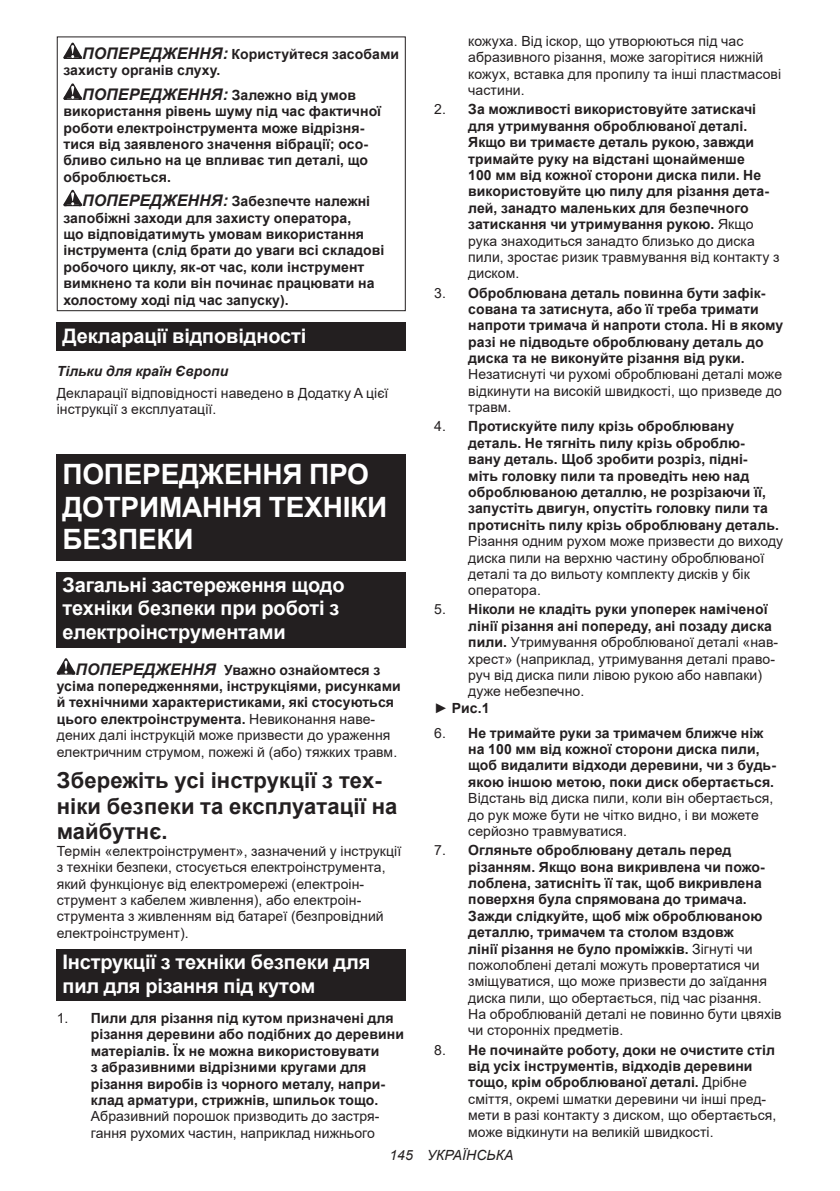
<style>
.page{position:relative;width:840px;height:1191px;background:#fff}
.page>*{position:absolute;margin:0;border:0;box-sizing:border-box;transform-origin:0 0}
.t1{font:700 28px/32.8px "Arial";letter-spacing:-.01em;color:#fff}
.t2{font:700 22px/25.8px "Arial";letter-spacing:.005em;color:#231f20}
.t3{font:700 20px/23.4px "Arial";letter-spacing:-.01em;color:#fff}
.t4{font:700 14px/16.4px "Arial";letter-spacing:.005em;color:#231f20}
.t5{font:14px/16.4px "Arial";letter-spacing:.005em;color:#231f20}
.t6{font:italic 700 14px "Arial";letter-spacing:.005em;color:#231f20}
.t7{font:italic 14px "Arial";letter-spacing:.005em;color:#231f20}
.s1{font-style:italic;font-size:16px}
.s2{font-weight:400}
.s3{font-weight:700}
</style>
<div class="page">
<svg style="left:63px;top:43px;width:19px;height:16px"></svg>
<svg style="left:63px;top:83px;width:19px;height:17px"></svg>
<svg style="left:63px;top:190px;width:19px;height:16px"></svg>
<div style="left:57px;top:36px;width:348px;height:275px;border:1px solid #231f20"></div>
<div style="left:57px;top:322px;width:348px;height:29px;background:#231f20"></div>
<div style="left:57px;top:454px;width:348px;height:106px;background:#231f20"></div>
<div style="left:57px;top:572px;width:348px;height:75px;background:#231f20"></div>
<svg style="left:57px;top:658px;width:18px;height:16px"></svg>
<div style="left:57px;top:949px;width:348px;height:52px;background:#231f20"></div>
<p class="t4" style="left:63px;top:46px;width:337px;text-indent:19px"><span class="s1">ПОПЕРЕДЖЕННЯ:</span> Користуйтеся засобами захисту органів слуху.</p>
<p class="t4" style="left:63px;top:87px;width:319px;text-indent:19px"><span class="s1">ПОПЕРЕДЖЕННЯ:</span> Залежно від умов використання рівень шуму під час фактичної роботи електроінструмента може відрізня&shy;тися від заявленого значення вібрації; осо&shy;бливо сильно на це впливає тип деталі, що оброблюється.</p>
<p class="t4" style="left:63px;top:193px;width:322px;text-indent:19px"><span class="s1">ПОПЕРЕДЖЕННЯ:</span> Забезпечте належні запобіжні заходи для захисту оператора,<br>що відповідатимуть умовам використання інструмента (слід брати до уваги всі складові робочого циклу, як-от час, коли інструмент вимкнено та коли він починає працювати на холостому ході під час запуску).</p>
<h3 class="t3" style="left:62px;top:324px;width:245px">Декларації відповідності</h3>
<p class="t6" style="left:57px;top:362px;width:173px">Тільки для країн Європи</p>
<p class="t5" style="left:57px;top:385px;width:333px">Декларації відповідності наведено в Додатку A цієї інструкції з експлуатації.</p>
<h1 class="t1" style="left:62px;top:458px;width:326px">ПОПЕРЕДЖЕННЯ ПРО<br>ДОТРИМАННЯ ТЕХНІКИ<br>БЕЗПЕКИ</h1>
<h3 class="t3" style="left:62px;top:573px;width:283px">Загальні застереження щодо техніки безпеки при роботі з електроінструментами</h3>
<p class="t4" style="left:57px;top:661px;width:345px;text-indent:19px"><span class="s1">ПОПЕРЕДЖЕННЯ</span> Уважно ознайомтеся з усіма попередженнями, інструкціями, рисунками й технічними характеристиками, які стосуються цього електроінструмента. <span class="s2">Невиконання наве&shy;дених далі інструкцій може призвести до ураження електричним струмом, пожежі й (або) тяжких травм.</span></p>
<h2 class="t2" style="left:57px;top:767px;width:342px">Збережіть усі інструкції з тех&shy;ніки безпеки та експлуатації на майбутнє.</h2>
<p class="t5" style="left:57px;top:842px;width:346px">Термін «електроінструмент», зазначений у інструкції з техніки безпеки, стосується електроінструмента, який функціонує від електромережі (електроін&shy;струмент з кабелем живлення), або електроін&shy;струмента з живленням від батареї (безпровідний електроінструмент).</p>
<h3 class="t3" style="left:62px;top:950px;width:309px">Інструкції з техніки безпеки для пил для різання під кутом</h3>
<p class="t4" style="left:91px;top:1010px;width:314px;text-indent:-34px"><span class="s2">1.</span> Пили для різання під кутом призначені для різання деревини або подібних до деревини матеріалів. Їх не можна використовувати<br>з абразивними відрізними кругами для різання виробів із чорного металу, напри&shy;клад арматури, стрижнів, шпильок тощо.</p>
<p class="t5" style="left:91px;top:1108px;width:290px">Абразивний порошок призводить до застря&shy;гання рухомих частин, наприклад нижнього</p>
<p class="t5" style="left:468px;top:33px;width:314px">кожуха. Від іскор, що утворюються під час абразивного різання, може загорітися нижній кожух, вставка для пропилу та інші пластмасові частини.</p>
<p class="t4" style="left:468px;top:101px;width:312px;text-indent:-34px"><span class="s2">2.</span> За можливості використовуйте затискачі для утримування оброблюваної деталі.<br>Якщо ви тримаєте деталь рукою, завжди тримайте руку на відстані щонайменше<br>100 мм від кожної сторони диска пили. Не використовуйте цю пилу для різання дета&shy;лей, занадто маленьких для безпечного затискання чи утримування рукою. <span class="s2">Якщо рука знаходиться занадто близько до диска пили, зростає ризик травмування від контакту з диском.</span></p>
<p class="t4" style="left:468px;top:284px;width:316px;text-indent:-34px"><span class="s2">3.</span> Оброблювана деталь повинна бути зафік&shy;сована та затиснута, або її треба тримати напроти тримача й напроти стола. Ні в якому разі не підводьте оброблювану деталь до диска та не виконуйте різання від руки.</p>
<p class="t5" style="left:468px;top:366px;width:315px;text-align:justify">Незатиснуті чи рухомі оброблювані деталі може відкинути на високій швидкості, що призведе до травм.</p>
<p class="t4" style="left:468px;top:418px;width:312px;text-indent:-34px"><span class="s2">4.</span> Протискуйте пилу крізь оброблювану деталь. Не тягніть пилу крізь оброблю&shy;вану деталь. Щоб зробити розріз, підні&shy;міть головку пили та проведіть нею над оброблюваною деталлю, не розрізаючи її, запустіть двигун, опустіть головку пили та протисніть пилу крізь оброблювану деталь.</p>
<p class="t5" style="left:468px;top:533px;width:316px">Різання одним рухом може призвести до виходу диска пили на верхню частину оброблюваної деталі та до вильоту комплекту дисків у бік оператора.</p>
<p class="t4" style="left:434px;top:601px;width:335px"><span class="s2">5.</span> Ніколи не кладіть руки упоперек наміченої</p>
<p class="t4" style="left:468px;top:618px;width:305px">лінії різання ані попереду, ані позаду диска</p>
<p class="t5" style="left:468px;top:634px;width:311px"><span class="s3">пили.</span> Утримування оброблюваної деталі «нав-</p>
<p class="t5" style="left:468px;top:650px;width:308px">хрест» (наприклад, утримування деталі право-</p>
<p class="t5" style="left:468px;top:667px;width:295px">руч від диска пили лівою рукою або навпаки)</p>
<p class="t5" style="left:468px;top:683px;width:117px">дуже небезпечно.</p>
<p class="t4" style="left:434px;top:700px;width:57px"><span class="s2">►</span> Рис.1</p>
<p class="t4" style="left:468px;top:724px;width:309px;text-indent:-34px"><span class="s2">6.</span> Не тримайте руки за тримачем ближче ніж на 100 мм від кожної сторони диска пили, щоб видалити відходи деревини, чи з будь&shy;якою іншою метою, поки диск обертається.</p>
<p class="t5" style="left:468px;top:790px;width:306px">Відстань від диска пили, коли він обертається, до рук може бути не чітко видно, і ви можете серйозно травмуватися.</p>
<p class="t4" style="left:468px;top:842px;width:315px;text-indent:-34px"><span class="s2">7.</span> Огляньте оброблювану деталь перед різанням. Якщо вона викривлена чи пожо&shy;лоблена, затисніть її так, щоб викривлена поверхня була спрямована до тримача.<br>Зажди слідкуйте, щоб між оброблюваною деталлю, тримачем та столом вздовж<br>лінії різання не було проміжків. <span class="s2">Зігнуті чи пожолоблені деталі можуть провертатися чи зміщуватися, що може призвести до заїдання диска пили, що обертається, під час різання.<br>На оброблюваній деталі не повинно бути цвяхів чи сторонніх предметів.</span></p>
<p class="t5" style="left:468px;top:1041px;width:309px;text-indent:-34px">8. <span class="s3">Не починайте роботу, доки не очистите стіл від усіх інструментів, відходів деревини тощо, крім оброблюваної деталі.</span> Дрібне сміття, окремі шматки деревини чи інші пред&shy;мети в разі контакту з диском, що обертається, може відкинути на великій швидкості.</p>
<p class="t7" style="left:389px;top:1146px;width:125px">145 УКРАЇНСЬКА</p>
</div>
